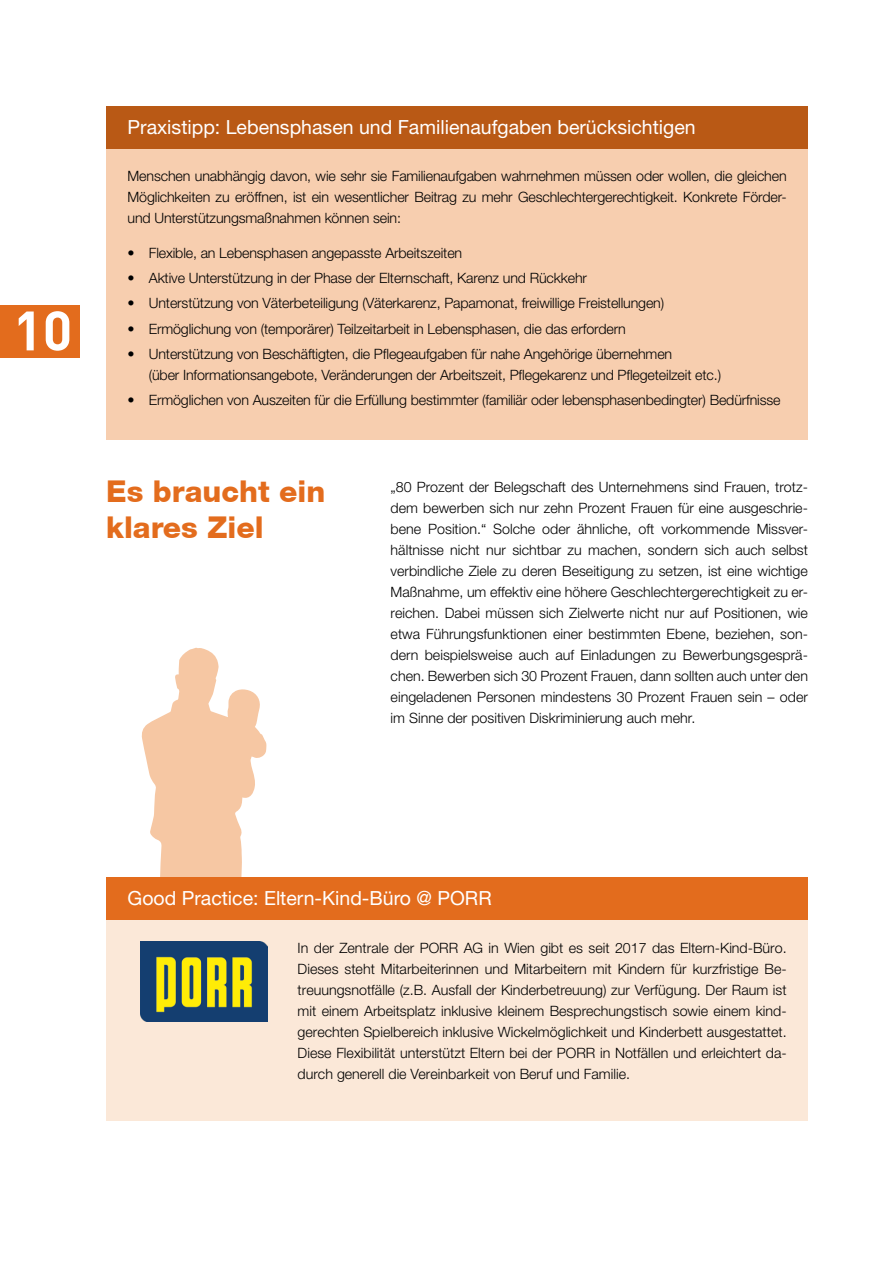
<style>
.page{position:relative;width:893px;height:1263px;background:#fff}
.page>*{position:absolute;margin:0;border:0;box-sizing:border-box;transform-origin:0 0}
.t1{font:700 54.6px "DIN";color:#fff}
.t2{font:800 30px/36px "Helvetica Neue";color:#e36c1d}
.t3{font:19.5px "Helvetica Neue LT Std";color:#fff}
.t4{font:300 14.25px/21px "Helvetica Neue";letter-spacing:-.01em;color:#000;text-align:justify}
</style>
<div class="page">
<div style="left:0;top:306px;width:79px;height:52px;background:#e36c1d"></div>
<svg style="left:141px;top:648px;width:125px;height:229px;fill:#f6c7a3"></svg>
<div style="left:106px;top:149px;width:702px;height:290px;background:#f7ceaf"></div>
<div style="left:106px;top:106px;width:702px;height:43px;background:#b95915"></div>
<div style="left:106px;top:920px;width:702px;height:200px;background:#fbe8d8"></div>
<div style="left:106px;top:877px;width:702px;height:43px;background:#e36c1d"></div>
<img style="left:141px;top:941px;width:126px;height:81px">
<h1 class="t1" style="left:13px;top:295px;width:61px">10</h1>
<h3 class="t3" style="left:128px;top:115px;width:570px">Praxistipp: Lebensphasen und Familienaufgaben berücksichtigen</h3>
<p class="t4" style="left:128px;top:166px;width:661px">Menschen unabhängig davon, wie sehr sie Familienaufgaben wahrnehmen müssen oder wollen, die gleichen Möglichkeiten zu eröffnen, ist ein wesentlicher Beitrag zu mehr Geschlechtergerechtigkeit. Konkrete Förder&shy;und Unterstützungsmaßnahmen können sein:</p>
<p class="t4" style="left:128px;top:242px;width:336px">• Flexible, an Lebensphasen angepasste Arbeitszeiten</p>
<p class="t4" style="left:128px;top:267px;width:461px">• Aktive Unterstützung in der Phase der Elternschaft, Karenz und Rückkehr</p>
<p class="t4" style="left:128px;top:293px;width:538px">• Unterstützung von Väterbeteiligung (Väterkarenz, Papamonat, freiwillige Freistellungen)</p>
<p class="t4" style="left:128px;top:318px;width:500px">• Ermöglichung von (temporärer) Teilzeitarbeit in Lebensphasen, die das erfordern</p>
<p class="t4" style="left:149px;top:343px;width:574px;text-indent:-21px">• Unterstützung von Beschäftigten, die Pflegeaufgaben für nahe Angehörige übernehmen<br>(über Informationsangebote, Veränderungen der Arbeitszeit, Pflegekarenz und Pflegeteilzeit etc.)</p>
<p class="t4" style="left:128px;top:389px;width:654px">• Ermöglichen von Auszeiten für die Erfüllung bestimmter (familiär oder lebensphasenbedingter) Bedürfnisse</p>
<h2 class="t2" style="left:106px;top:473px;width:220px">Es braucht ein klares Ziel</h2>
<p class="t4" style="left:391px;top:476px;width:419px">„80 Prozent der Belegschaft des Unternehmens sind Frauen, trotz&shy;dem bewerben sich nur zehn Prozent Frauen für eine ausgeschrie&shy;bene Position.“ Solche oder ähnliche, oft vorkommende Missver&shy;hältnisse nicht nur sichtbar zu machen, sondern sich auch selbst verbindliche Ziele zu deren Beseitigung zu setzen, ist eine wichtige Maßnahme, um effektiv eine höhere Geschlechtergerechtigkeit zu er&shy;reichen. Dabei müssen sich Zielwerte nicht nur auf Positionen, wie etwa Führungsfunktionen einer bestimmten Ebene, beziehen, son&shy;dern beispielsweise auch auf Einladungen zu Bewerbungsgesprä&shy;chen. Bewerben sich 30 Prozent Frauen, dann sollten auch unter den eingeladenen Personen mindestens 30 Prozent Frauen sein – oder im Sinne der positiven Diskriminierung auch mehr.</p>
<h3 class="t3" style="left:128px;top:886px;width:366px">Good Practice: Eltern-Kind-Büro @ PORR</h3>
<p class="t4" style="left:298px;top:937px;width:491px">In der Zentrale der PORR AG in Wien gibt es seit 2017 das Eltern-Kind-Büro.<br>Dieses steht Mitarbeiterinnen und Mitarbeitern mit Kindern für kurzfristige Be&shy;treuungsnotfälle (z.B. Ausfall der Kinderbetreuung) zur Verfügung. Der Raum ist mit einem Arbeitsplatz inklusive kleinem Besprechungstisch sowie einem kind&shy;gerechten Spielbereich inklusive Wickelmöglichkeit und Kinderbett ausgestattet.<br>Diese Flexibilität unterstützt Eltern bei der PORR in Notfällen und erleichtert da&shy;durch generell die Vereinbarkeit von Beruf und Familie.</p>
</div>
